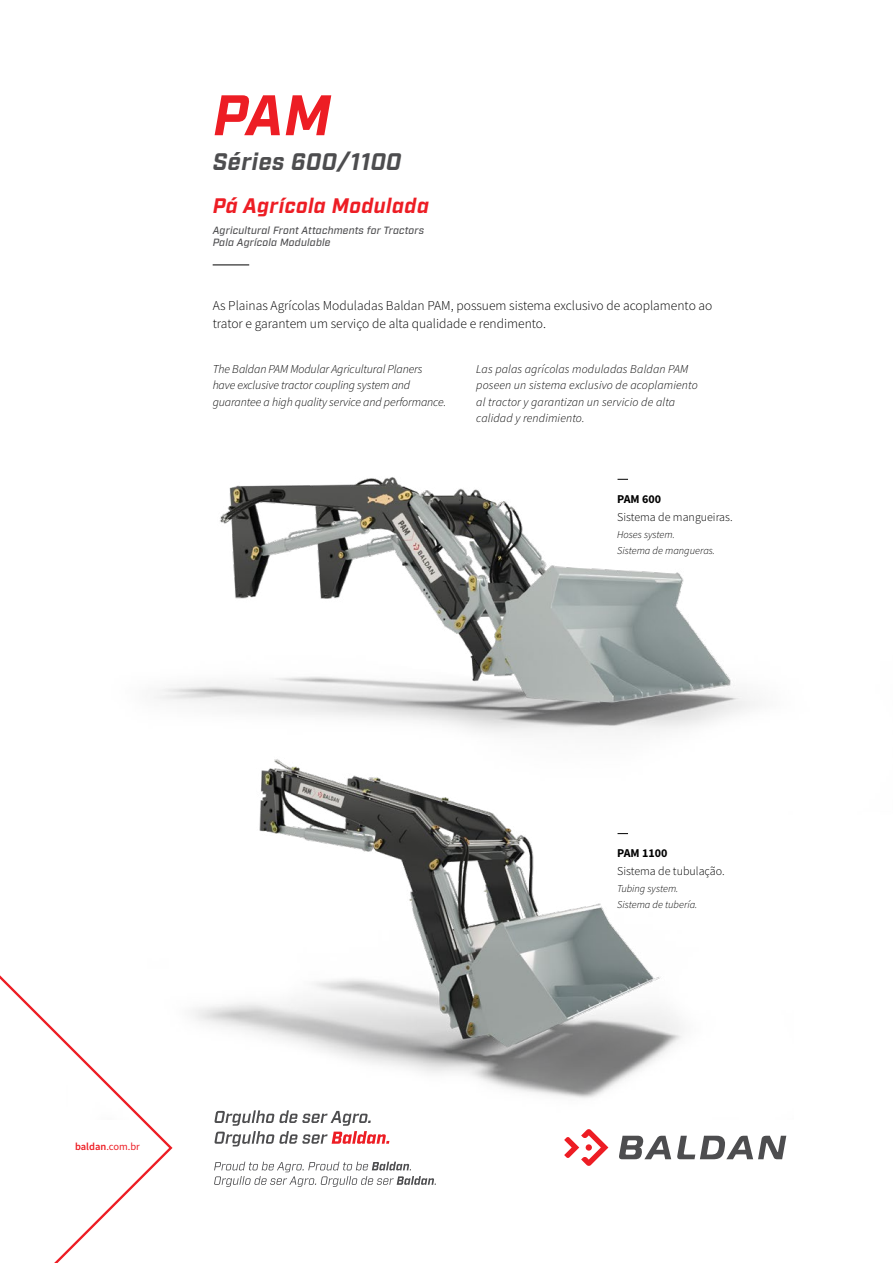
<style>
.page{position:relative;width:893px;height:1263px;background:#fff}
.page>*{position:absolute;margin:0;border:0;box-sizing:border-box;transform-origin:0 0}
.t1{font:italic 700 57px "Industry";color:#ed1d24}
.t2{font:italic 700 24px "Industry";letter-spacing:.02em;color:#4d4d4f}
.t3{font:italic 700 21px "Industry";letter-spacing:.02em;color:#ed1d24}
.t4{font:300 13.5px/18px "Source Sans Pro";color:#000}
.t5{font:italic 300 12px/16.5px "Source Sans Pro";color:#000}
.t6{font:300 12px "Source Sans Pro";color:#000}
.t7{font:700 12px "Source Sans Pro";color:#000}
.t8{font:italic 300 10.5px/16.5px "Source Sans Pro";color:#000}
.t9{font:italic 500 10.5px/12.6px "Industry";letter-spacing:.02em;color:#4d4d4f}
.t10{font:10.5px "Source Sans Pro";color:#ed1d24}
.s1{font-weight:600}
</style>
<div class="page">
<svg style="left:564px;top:1129px;width:44px;height:37px"></svg>
<svg style="left:619px;top:1136px;width:167px;height:23px"></svg>
<svg style="left:214px;top:1120px;width:175px;height:26px"></svg>
<svg style="left:214px;top:1162px;width:222px;height:25px"></svg>
<svg style="left:0;top:975px;width:173px;height:288px"></svg>
<img style="left:154px;top:477px;width:601px;height:234px">
<img style="left:66px;top:711px;width:674px;height:409px">
<hr style="left:213px;top:265px;width:36px;height:1px;background:#000">
<h1 class="t1" style="left:213px;top:81px;width:120px">PAM</h1>
<h2 class="t2" style="left:213px;top:147px;width:190px">Séries 600/1100</h2>
<h3 class="t3" style="left:213px;top:193px;width:218px">Pá Agrícola Modulada</h3>
<p class="t9" style="left:213px;top:224px;width:213px">Agricultural Front Attachments for Tractors<br>Pala Agrícola Modulable</p>
<p class="t4" style="left:213px;top:296px;width:501px">As Plainas Agrícolas Moduladas Baldan PAM, possuem sistema exclusivo de acoplamento ao trator e garantem um serviço de alta qualidade e rendimento.</p>
<p class="t5" style="left:213px;top:360px;width:235px">The Baldan PAM Modular Agricultural Planers have exclusive tractor coupling system and guarantee a high quality service and performance.</p>
<p class="t5" style="left:476px;top:360px;width:223px">Las palas agrícolas moduladas Baldan PAM poseen un sistema exclusivo de acoplamiento al tractor y garantizan un servicio de alta calidad y rendimiento.</p>
<p class="t7" style="left:617px;top:491px;width:45px">PAM 600</p>
<p class="t6" style="left:617px;top:510px;width:117px">Sistema de mangueiras.</p>
<p class="t8" style="left:617px;top:526px;width:100px">Hoses system.<br>Sistema de mangueras.</p>
<p class="t10" style="left:75px;top:1140px;width:66px"><span class="s1">baldan</span>.com.br</p>
<p class="t7" style="left:617px;top:845px;width:52px">PAM 1100</p>
<p class="t6" style="left:617px;top:864px;width:109px">Sistema de tubulação.</p>
<p class="t8" style="left:617px;top:880px;width:82px">Tubing system.<br>Sistema de tubería.</p>
</div>
